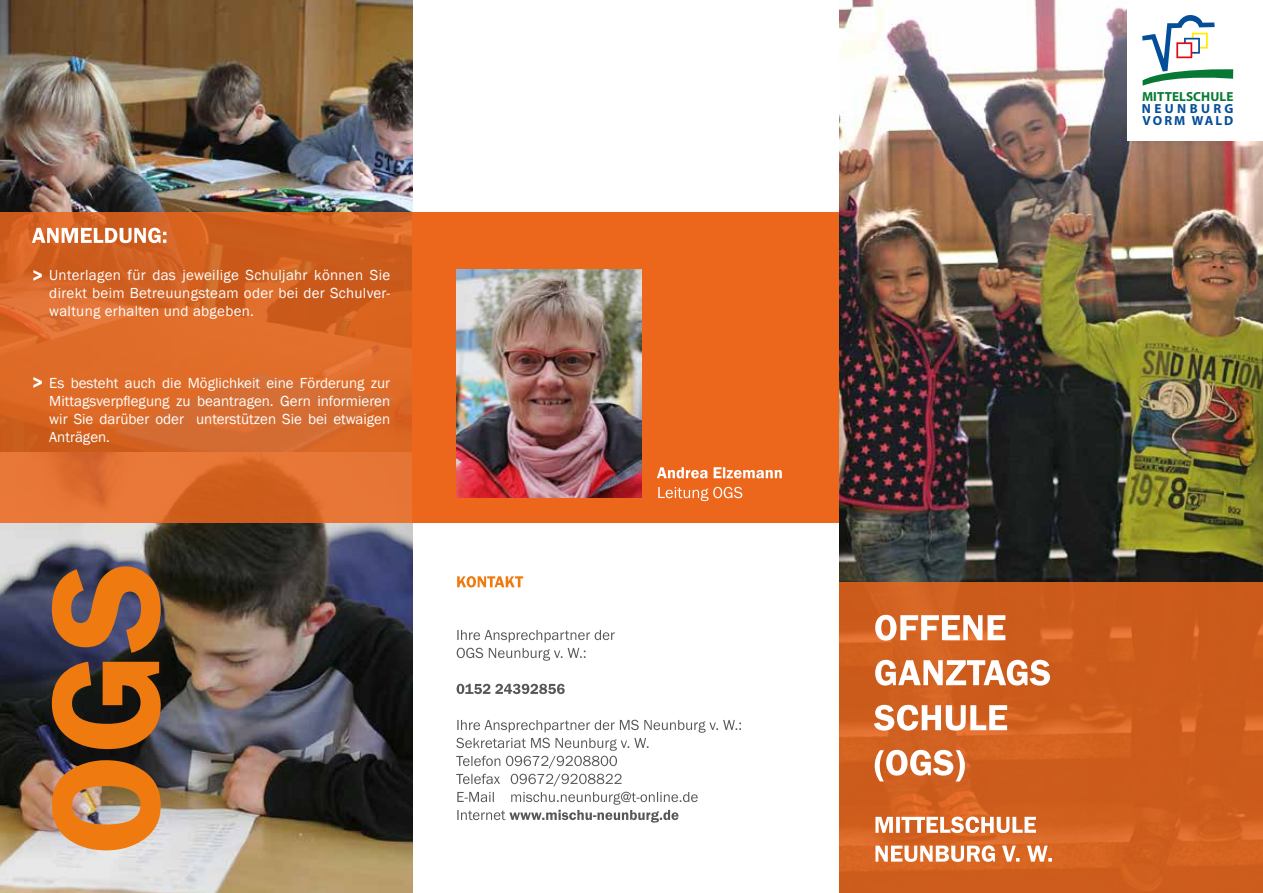
<style>
.page{position:relative;width:1263px;height:893px;background:#fff}
.page>*{position:absolute;margin:0;border:0;box-sizing:border-box;transform-origin:0 0}
.t1{font:600 19.65px "Franklin Gothic";color:#fff}
.t2{font:15px/18px "Franklin Gothic";letter-spacing:.005em;color:#fff;text-align:justify}
.t3{font:700 13.2px/12.8px "Myriad Pro";letter-spacing:.25em;color:#044e98}
.t4{font:700 13.2px "Myriad Pro";letter-spacing:.01em;color:#077935}
.s1{font-weight:600;font-size:19.65px}
</style>
<div class="page">
<img style="left:0;top:0;width:412px;height:213px">
<img style="left:0;top:523px;width:412px;height:370px">
<img style="left:839px;top:0;width:424px;height:583px">
<svg style="left:0;top:213px;width:412px;height:310px;background:#d96828"></svg>
<div style="left:1128px;top:0;width:135px;height:140px;background:#fff"></div>
<svg style="left:1142px;top:15px;width:91px;height:71px"></svg>
<svg style="left:32px;top:228px;width:134px;height:15px"></svg>
<svg style="left:839px;top:583px;width:424px;height:310px;background:#cf5e1e"></svg>
<svg style="left:875px;top:845px;width:177px;height:17px"></svg>
<svg style="left:875px;top:817px;width:161px;height:16px"></svg>
<svg style="left:875px;top:750px;width:90px;height:31px"></svg>
<svg style="left:874px;top:705px;width:133px;height:26px"></svg>
<svg style="left:875px;top:660px;width:175px;height:26px"></svg>
<svg style="left:875px;top:615px;width:130px;height:26px"></svg>
<svg style="left:457px;top:792px;width:241px;height:30px"></svg>
<svg style="left:456px;top:774px;width:165px;height:12px"></svg>
<svg style="left:456px;top:720px;width:285px;height:48px"></svg>
<svg style="left:457px;top:684px;width:108px;height:10px"></svg>
<svg style="left:457px;top:648px;width:128px;height:13px"></svg>
<svg style="left:457px;top:630px;width:158px;height:12px"></svg>
<svg style="left:457px;top:576px;width:66px;height:11px"></svg>
<img style="left:52px;top:566px;width:109px;height:284px">
<div style="left:412px;top:213px;width:427px;height:310px;background:#ec671c"></div>
<img style="left:456px;top:270px;width:186px;height:227px">
<svg style="left:658px;top:487px;width:84px;height:14px"></svg>
<svg style="left:657px;top:467px;width:125px;height:11px"></svg>
<p class="t2" style="left:49px;top:266px;width:342px;text-indent:-17px"><span class="s1">&gt;</span> Unterlagen für das jeweilige Schuljahr können Sie direkt beim Betreuungsteam oder bei der Schulver&shy;waltung erhalten und abgeben.</p>
<h1 class="t1" style="left:32px;top:370px;width:13px">&gt;</h1>
<p class="t2" style="left:49px;top:374px;width:342px">Es besteht auch die Möglichkeit eine Förderung zur Mittagsverpflegung zu beantragen. Gern informieren wir Sie darüber oder unterstützen Sie bei etwaigen Anträgen.</p>
<p class="t4" style="left:1142px;top:88px;width:93px">MITTELSCHULE</p>
<p class="t3" style="left:1142px;top:101px;width:93px">NEUNBURG<br>VORM WALD</p>
</div>
